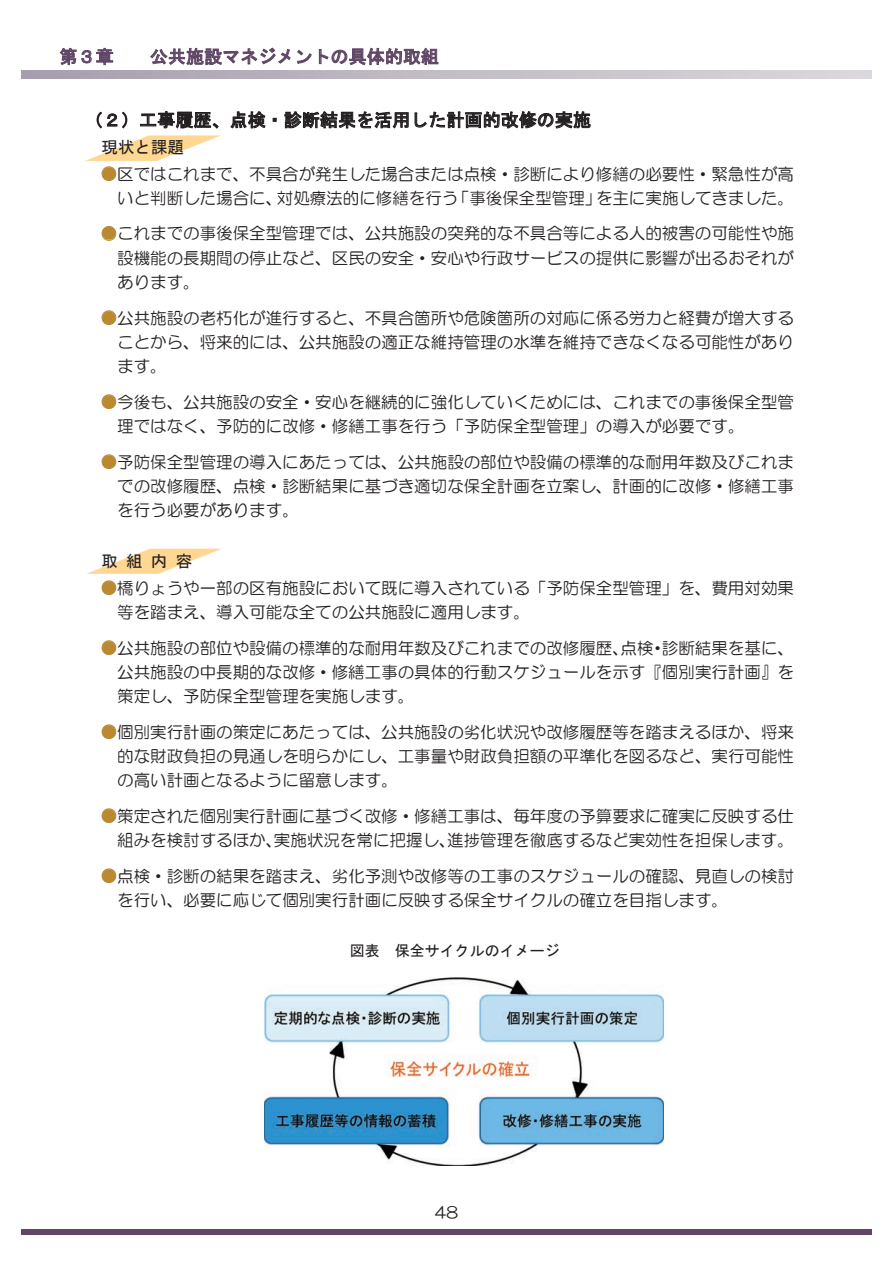
<style>
.page{position:relative;width:893px;height:1263px;background:#fff}
.page>*{position:absolute;margin:0;border:0;box-sizing:border-box;transform-origin:0 0}
.t1{font:18px "MS Gothic";letter-spacing:.005em;color:#231f20}
.t2{font:18px "MS Gothic";letter-spacing:.005em;color:#5f4665}
.t3{font:16.5px/24px "HG Maru Gothic MPRO";color:#231f20;text-align:justify}
.t4{font:16.5px "MS Gothic";letter-spacing:.005em;color:#231f20}
.t5{font:15.75px "HG Maru Gothic MPRO";color:#231f20}
.t6{font:15px "MS Gothic";color:#231f20}
.s1{color:#b98a32}
</style>
<div class="page">
<img style="left:85px;top:136px;width:134px;height:25px">
<img style="left:86px;top:548px;width:136px;height:26px">
<svg style="left:97px;top:112px;width:30px;height:17px"></svg>
<svg style="left:140px;top:111px;width:79px;height:18px"></svg>
<svg style="left:230px;top:111px;width:36px;height:18px"></svg>
<svg style="left:284px;top:111px;width:125px;height:18px"></svg>
<svg style="left:415px;top:111px;width:176px;height:18px"></svg>
<svg style="left:102px;top:166px;width:14px;height:15px"></svg>
<svg style="left:102px;top:226px;width:14px;height:15px"></svg>
<svg style="left:102px;top:310px;width:14px;height:15px"></svg>
<svg style="left:102px;top:394px;width:14px;height:15px"></svg>
<svg style="left:102px;top:454px;width:14px;height:15px"></svg>
<svg style="left:102px;top:580px;width:14px;height:15px"></svg>
<svg style="left:102px;top:640px;width:14px;height:15px"></svg>
<svg style="left:102px;top:724px;width:14px;height:15px"></svg>
<svg style="left:102px;top:808px;width:14px;height:15px"></svg>
<svg style="left:102px;top:868px;width:14px;height:15px"></svg>
<svg style="left:21px;top:71px;width:851px;height:8px;background:#c2bcc5"></svg>
<svg style="left:60px;top:48px;width:53px;height:17px"></svg>
<svg style="left:150px;top:47px;width:141px;height:27px"></svg>
<svg style="left:297px;top:50px;width:15px;height:14px"></svg>
<svg style="left:319px;top:48px;width:119px;height:26px"></svg>
<div style="left:0;top:1230px;width:893px;height:5px;background:#5f4665"></div>
<img style="left:264px;top:978px;width:400px;height:188px">
<div style="left:0;top:0;width:21px;height:1263px;background:#fff"></div>
<div style="left:872px;top:0;width:21px;height:1263px;background:#fff"></div>
<p class="t2" style="left:60px;top:48px;width:56px">第３章</p>
<p class="t2" style="left:150px;top:48px;width:291px">公共施設マネジメントの具体的取組</p>
<p class="t1" style="left:85px;top:111px;width:507px">（２）工事履歴、点検・診断結果を活用した計画的改修の実施</p>
<p class="t4" style="left:101px;top:139px;width:84px">現状と課題</p>
<p class="t3" style="left:101px;top:162px;width:695px;text-align:right"><span class="s1">●</span>区ではこれまで、不具合が発生した場合または点検・診断により修繕の必要性・緊急性が高いと判断した場合に、対処療法的に修繕を行う「事後保全型管理」を主に実施してきました。</p>
<p class="t3" style="left:117px;top:222px;width:678px;text-indent:-17px"><span class="s1">●</span>これまでの事後保全型管理では、公共施設の突発的な不具合等による人的被害の可能性や施設機能の長期間の停止など、区民の安全・安心や行政サービスの提供に影響が出るおそれがあります。</p>
<p class="t3" style="left:117px;top:306px;width:678px;text-indent:-17px"><span class="s1">●</span>公共施設の老朽化が進行すると、不具合箇所や危険箇所の対応に係る労力と経費が増大することから、将来的には、公共施設の適正な維持管理の水準を維持できなくなる可能性があります。</p>
<p class="t3" style="left:117px;top:390px;width:678px;text-indent:-17px"><span class="s1">●</span>今後も、公共施設の安全・安心を継続的に強化していくためには、これまでの事後保全型管理ではなく、予防的に改修・修繕工事を行う「予防保全型管理」の導入が必要です。</p>
<p class="t3" style="left:117px;top:450px;width:678px;text-indent:-17px"><span class="s1">●</span>予防保全型管理の導入にあたっては、公共施設の部位や設備の標準的な耐用年数及びこれまでの改修履歴、点検・診断結果に基づき適切な保全計画を立案し、計画的に改修・修繕工事を行う必要があります。</p>
<p class="t4" style="left:101px;top:553px;width:92px">取組内容</p>
<p class="t3" style="left:117px;top:576px;width:678px;text-indent:-17px"><span class="s1">●</span>橋りょうや一部の区有施設において既に導入されている「予防保全型管理」を、費用対効果等を踏まえ、導入可能な全ての公共施設に適用します。</p>
<p class="t3" style="left:117px;top:636px;width:678px;text-indent:-17px"><span class="s1">●</span>公共施設の部位や設備の標準的な耐用年数及びこれまでの改修履歴、点検・診断結果を基に、公共施設の中長期的な改修・修繕工事の具体的行動スケジュールを示す『個別実行計画』を策定し、予防保全型管理を実施します。</p>
<p class="t3" style="left:117px;top:720px;width:678px;text-indent:-17px"><span class="s1">●</span>個別実行計画の策定にあたっては、公共施設の劣化状況や改修履歴等を踏まえるほか、将来的な財政負担の見通しを明らかにし、工事量や財政負担額の平準化を図るなど、実行可能性の高い計画となるように留意します。</p>
<p class="t3" style="left:101px;top:804px;width:695px;text-align:right"><span class="s1">●</span>策定された個別実行計画に基づく改修・修繕工事は、毎年度の予算要求に確実に反映する仕組みを検討するほか、実施状況を常に把握し、進捗管理を徹底するなど実効性を担保します。</p>
<p class="t3" style="left:117px;top:864px;width:678px;text-indent:-17px"><span class="s1">●</span>点検・診断の結果を踏まえ、劣化予測や改修等の工事のスケジュールの確認、見直しの検討を行い、必要に応じて個別実行計画に反映する保全サイクルの確立を目指します。</p>
<p class="t6" style="left:350px;top:943px;width:212px">図表 保全サイクルのイメージ</p>
<p class="t5" style="left:435px;top:1205px;width:25px">48</p>
</div>
